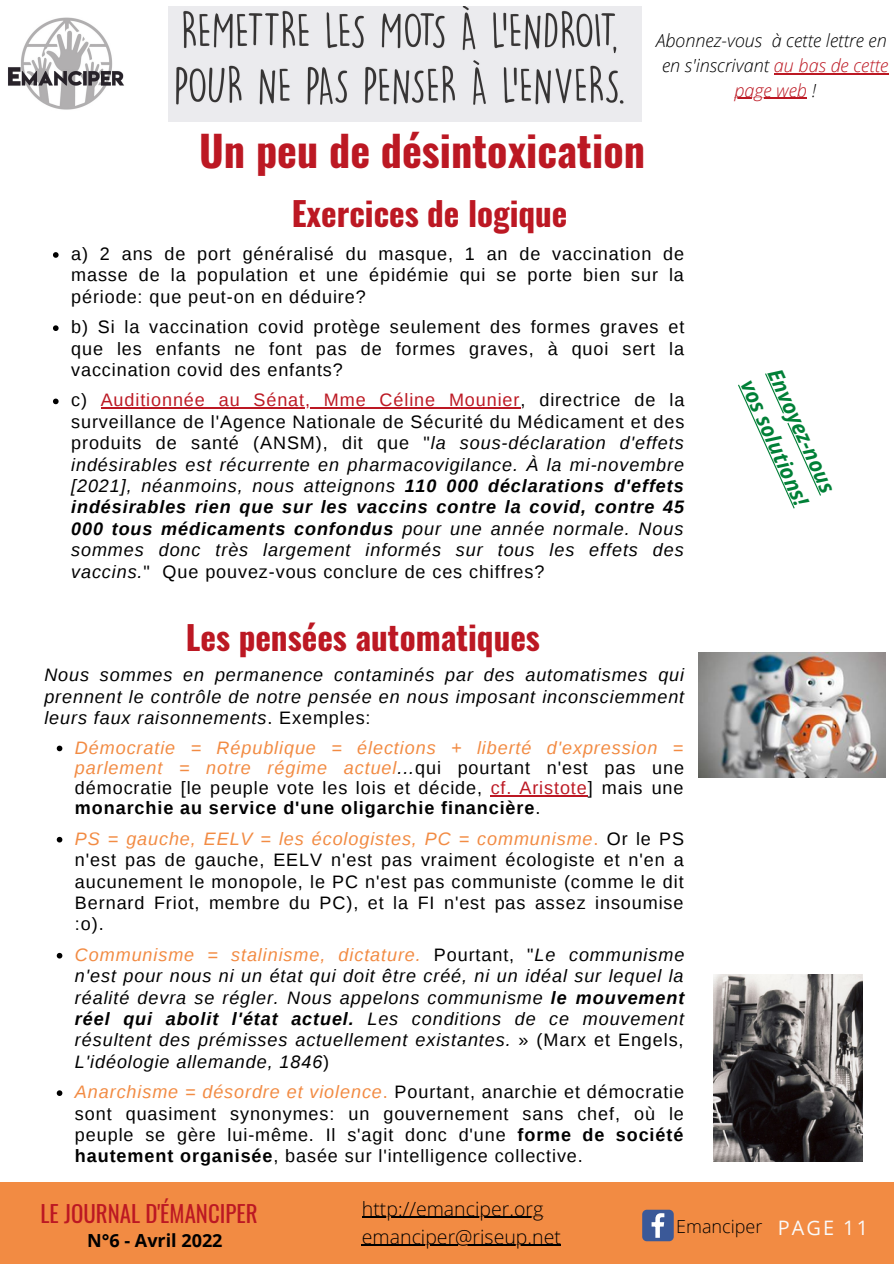
<style>
.page{position:relative;width:894px;height:1264px;background:#fff}
.page>*{position:absolute;margin:0;border:0;box-sizing:border-box;transform-origin:0 0}
.t1{font:700 42.15px "Oswald";color:#bc1823}
.t2{font:700 33.15px "Oswald";color:#bc1823}
.t3{font:22.8px "Oswald";color:#bc1823}
.t4{font:italic 700 21px/29.2px "Open Sans";color:#008037}
.t5{font:19.95px "Open Sans";letter-spacing:.1em;color:#fafafa}
.t6{font:19.8px "Forum";letter-spacing:.1em;color:#fafafa}
.t7{font:300 19.5px "Open Sans";color:#000}
.t8{font:italic 18px/21.5px "Liberation Sans";letter-spacing:.05em;color:#000;text-align:justify}
.t9{font:18px/21.5px "Liberation Sans";letter-spacing:.05em;color:#000;text-align:justify}
.t10{font:italic 18px/20.2px "Liberation Sans";letter-spacing:.05em;color:#f28b43;text-align:justify}
.t11{font:italic 300 18px/24.8px "Open Sans";color:#000;text-align:center}
.t12{font:700 18px "Open Sans";color:#000}
.t13{font:300 18px "Open Sans";color:#000}
.s1{color:#bc1823}
.s2{font-style:normal}
.s3{font-style:normal;color:#bc1823}
.s4{font-weight:700}
.s5{color:#000}
.s6{font-style:normal;color:#000}
.s7{font-weight:700;font-style:normal;color:#000}
.s8{font-style:italic;color:#f28b43}
.s9{color:#f28b43}
</style>
<div class="page">
<div style="left:0;top:1182px;width:893px;height:81px;background:#f28b43"></div>
<img style="left:168px;top:7px;width:473px;height:115px">
<img style="left:8px;top:17px;width:116px;height:93px">
<svg style="left:642px;top:1209px;width:31px;height:32px"></svg>
<img style="left:698px;top:652px;width:187px;height:125px">
<img style="left:713px;top:974px;width:149px;height:187px">
<hr style="left:362px;top:1216px;width:181px;height:1px;background:#000">
<hr style="left:362px;top:1244px;width:199px;height:1px;background:#000">
<hr style="left:773px;top:73px;width:115px;height:1px;background:#bc1823">
<hr style="left:734px;top:98px;width:72px;height:1px;background:#bc1823">
<svg style="left:53px;top:252px;width:6px;height:6px"></svg>
<svg style="left:53px;top:325px;width:6px;height:6px"></svg>
<svg style="left:53px;top:398px;width:6px;height:6px"></svg>
<hr style="left:101px;top:407px;width:412px;height:2px;background:#bc1823">
<svg style="left:513px;top:407px;width:7px;height:2px"></svg>
<svg style="left:738px;top:373px;width:82px;height:135px"></svg>
<svg style="left:57px;top:745px;width:5px;height:6px"></svg>
<hr style="left:490px;top:795px;width:97px;height:1px;background:#bc1823">
<svg style="left:57px;top:836px;width:5px;height:6px"></svg>
<svg style="left:57px;top:952px;width:5px;height:6px"></svg>
<svg style="left:57px;top:1090px;width:5px;height:5px"></svg>
<p class="t11" style="left:656px;top:28px;width:234px">Abonnez-vous à cette lettre en en s'inscrivant <span class="s1">au bas de cette page web</span> !</p>
<p class="t1" style="left:199px;top:117px;width:447px">Un peu de désintoxication</p>
<p class="t2" style="left:291px;top:187px;width:277px">Exercices de logique</p>
<p class="t9" style="left:71px;top:243px;width:614px">a) 2 ans de port généralisé du masque, 1 an de vaccination de masse de la population et une épidémie qui se porte bien sur la période: que peut-on en déduire?</p>
<p class="t9" style="left:71px;top:316px;width:614px">b) Si la vaccination covid protège seulement des formes graves et que les enfants ne font pas de formes graves, à quoi sert la vaccination covid des enfants?</p>
<p class="t8" style="left:71px;top:389px;width:614px"><span class="s2">c)</span> <span class="s3">Auditionnée au Sénat, Mme Céline Mounier</span><span class="s2">, directrice de la surveillance de l'Agence Nationale de Sécurité du Médicament et des produits de santé (ANSM), dit que "</span>la sous-déclaration d'effets indésirables est récurrente en pharmacovigilance. À la mi-novembre [2021], néanmoins, nous atteignons <span class="s4">110 000 déclarations d'effets indésirables rien que sur les vaccins contre la covid, contre 45<br>000 tous médicaments confondus</span> pour une année normale. Nous sommes donc très largement informés sur tous les effets des vaccins.<span class="s2">" Que pouvez-vous conclure de ces chiffres?</span></p>
<p class="t2" style="left:186px;top:611px;width:355px">Les pensées automatiques</p>
<p class="t8" style="left:44px;top:664px;width:641px">Nous sommes en permanence contaminés par des automatismes qui prennent le contrôle de notre pensée en nous imposant inconsciemment leurs faux raisonnements<span class="s2">. Exemples:</span></p>
<p class="t10" style="left:75px;top:737px;width:610px">Démocratie = République = élections + liberté d'expression = parlement = notre régime actuel<span class="s5">...</span><span class="s6">qui pourtant n'est pas une démocratie [le peuple vote les lois et décide,</span> <span class="s3">cf. Aristote</span><span class="s6">] mais une </span><span class="s7">monarchie au service d'une oligarchie financière</span><span class="s6">.</span></p>
<p class="t9" style="left:75px;top:827px;width:610px"><span class="s8">PS = gauche, EELV = les écologistes, PC = communisme</span><span class="s9">.</span> Or le PS n'est pas de gauche, EELV n'est pas vraiment écologiste et n'en a aucunement le monopole, le PC n'est pas communiste (comme le dit Bernard Friot, membre du PC), et la FI n'est pas assez insoumise :o).</p>
<p class="t8" style="left:75px;top:943px;width:610px"><span class="s9">Communisme = stalinisme, dictature.</span> <span class="s2">Pourtant, "</span>Le communisme n'est pour nous ni un état qui doit être créé, ni un idéal sur lequel la réalité devra se régler. Nous appelons communisme <span class="s4">le mouvement réel qui abolit l'état actuel.</span> Les conditions de ce mouvement résultent des prémisses actuellement existantes. <span class="s2">» (Marx et Engels, </span>L'idéologie allemande, 1846<span class="s2">)</span></p>
<p class="t9" style="left:75px;top:1081px;width:610px"><span class="s8">Anarchisme = désordre et violence</span><span class="s9">.</span> Pourtant, anarchie et démocratie sont quasiment synonymes: un gouvernement sans chef, où le peuple se gère lui-même. Il s'agit donc d'une <span class="s4">forme de société hautement organisée</span>, basée sur l'intelligence collective.</p>
<p class="t4" style="left:787px;top:363px;width:137px;rotate:66deg">Envoyez-nous vos solutions!</p>
<p class="t3" style="left:41px;top:1195px;width:218px">LE JOURNAL D'ÉMANCIPER</p>
<p class="t12" style="left:87px;top:1227px;width:137px">N°6 - Avril 2022</p>
<p class="t7" style="left:362px;top:1194px;width:183px">http://emanciper.org</p>
<p class="t7" style="left:362px;top:1222px;width:200px">emanciper@riseup.net</p>
<p class="t6" style="left:788px;top:1212px;width:51px">PAGE</p>
<p class="t5" style="left:843px;top:1213px;width:26px">11</p>
<p class="t6" style="left:846px;top:1212px;width:23px">02</p>
<p class="t13" style="left:676px;top:1213px;width:88px">Emanciper</p>
<p class="t5" style="left:777px;top:1213px;width:58px">PAGE</p>
</div>
